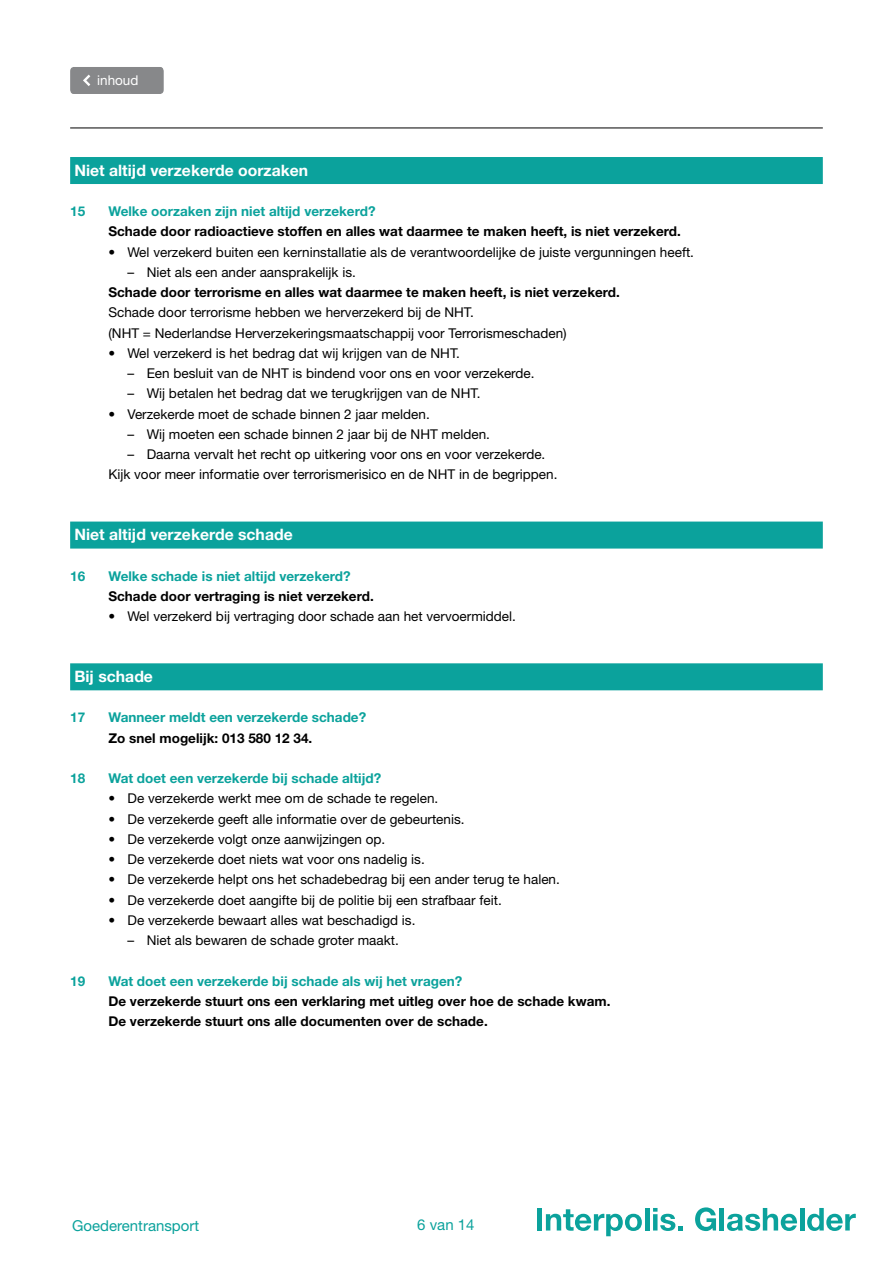
<style>
.page{position:relative;width:893px;height:1263px;background:#fff}
.page>*{position:absolute;margin:0;border:0;box-sizing:border-box;transform-origin:0 0}
.t1{font:700 15.75px "Helvetica Neue LT Std";color:#fff}
.t2{font:15px "Helvetica Neue LT Std";color:#0ba29c}
.t3{font:13.5px/20.2px "Helvetica Neue LT Std";color:#000}
.t4{font:700 13.5px/20.2px "Helvetica Neue LT Std";color:#000}
.t5{font:700 13.5px "Helvetica Neue LT Std";color:#0ba29c}
.t6{font:13.5px "Helvetica Neue LT Std";color:#fff}
</style>
<div class="page">
<hr style="left:70px;top:128px;width:753px;height:1px;background:#000">
<div style="left:537px;top:1208px;width:5px;height:22px;background:#0ba29c"></div>
<svg style="left:546px;top:1209px;width:96px;height:27px"></svg>
<hr style="left:645px;top:1208px;width:4px;height:22px;background:#0ba29c">
<svg style="left:653px;top:1208px;width:30px;height:23px"></svg>
<svg style="left:695px;top:1207px;width:21px;height:24px"></svg>
<hr style="left:720px;top:1208px;width:4px;height:22px;background:#0ba29c">
<svg style="left:727px;top:1208px;width:70px;height:23px"></svg>
<hr style="left:800px;top:1208px;width:4px;height:22px;background:#0ba29c">
<svg style="left:807px;top:1208px;width:49px;height:23px"></svg>
<div style="left:70px;top:67px;width:94px;height:27px;background:#87888a"></div>
<div style="left:70px;top:157px;width:753px;height:27px;background:#0ba29c"></div>
<div style="left:70px;top:522px;width:753px;height:27px;background:#0ba29c"></div>
<div style="left:70px;top:663px;width:753px;height:27px;background:#0ba29c"></div>
<p class="t6" style="left:97px;top:72px;width:43px">inhoud</p>
<p class="t1" style="left:74px;top:160px;width:235px">Niet altijd verzekerde oorzaken</p>
<p class="t5" style="left:70px;top:203px;width:17px">15</p>
<p class="t5" style="left:108px;top:203px;width:269px">Welke oorzaken zijn niet altijd verzekerd?</p>
<p class="t4" style="left:108px;top:221px;width:574px">Schade door radioactieve stoffen en alles wat daarmee te maken heeft, is niet verzekerd.</p>
<p class="t3" style="left:108px;top:241px;width:587px">• Wel verzekerd buiten een kerninstallatie als de verantwoordelijke de juiste vergunningen heeft.</p>
<p class="t3" style="left:128px;top:262px;width:230px">– Niet als een ander aansprakelijk is.</p>
<p class="t4" style="left:108px;top:282px;width:513px">Schade door terrorisme en alles wat daarmee te maken heeft, is niet verzekerd.</p>
<p class="t3" style="left:108px;top:302px;width:460px">Schade door terrorisme hebben we herverzekerd bij de NHT.<br>(NHT = Nederlandse Herverzekeringsmaatschappij voor Terrorismeschaden)</p>
<p class="t3" style="left:108px;top:343px;width:353px">• Wel verzekerd is het bedrag dat wij krijgen van de NHT.</p>
<p class="t3" style="left:128px;top:363px;width:409px">– Een besluit van de NHT is bindend voor ons en voor verzekerde.</p>
<p class="t3" style="left:128px;top:383px;width:354px">– Wij betalen het bedrag dat we terugkrijgen van de NHT.</p>
<p class="t3" style="left:108px;top:403px;width:323px">• Verzekerde moet de schade binnen 2 jaar melden.</p>
<p class="t3" style="left:128px;top:424px;width:364px">– Wij moeten een schade binnen 2 jaar bij de NHT melden.</p>
<p class="t3" style="left:108px;top:444px;width:451px;text-align:center">– Daarna vervalt het recht op uitkering voor ons en voor verzekerde.<br>Kijk voor meer informatie over terrorismerisico en de NHT in de begrippen.</p>
<p class="t1" style="left:74px;top:525px;width:220px">Niet altijd verzekerde schade</p>
<p class="t5" style="left:70px;top:567px;width:17px">16</p>
<p class="t5" style="left:108px;top:567px;width:244px">Welke schade is niet altijd verzekerd?</p>
<p class="t4" style="left:108px;top:586px;width:267px">Schade door vertraging is niet verzekerd.</p>
<p class="t3" style="left:108px;top:606px;width:409px">• Wel verzekerd bij vertraging door schade aan het vervoermiddel.</p>
<p class="t1" style="left:74px;top:666px;width:80px">Bij schade</p>
<p class="t5" style="left:70px;top:709px;width:17px">17</p>
<p class="t5" style="left:108px;top:709px;width:259px">Wanneer meldt een verzekerde schade?</p>
<p class="t4" style="left:108px;top:727px;width:205px">Zo snel mogelijk: 013 580 12 34.</p>
<p class="t5" style="left:70px;top:770px;width:17px">18</p>
<p class="t5" style="left:108px;top:770px;width:274px">Wat doet een verzekerde bij schade altijd?</p>
<p class="t3" style="left:108px;top:788px;width:331px">• De verzekerde werkt mee om de schade te regelen.</p>
<p class="t3" style="left:108px;top:808px;width:358px">• De verzekerde geeft alle informatie over de gebeurtenis.</p>
<p class="t3" style="left:108px;top:829px;width:278px">• De verzekerde volgt onze aanwijzingen op.</p>
<p class="t3" style="left:108px;top:849px;width:318px">• De verzekerde doet niets wat voor ons nadelig is.</p>
<p class="t3" style="left:108px;top:869px;width:453px">• De verzekerde helpt ons het schadebedrag bij een ander terug te halen.</p>
<p class="t3" style="left:108px;top:889px;width:395px">• De verzekerde doet aangifte bij de politie bij een strafbaar feit.</p>
<p class="t3" style="left:108px;top:910px;width:308px">• De verzekerde bewaart alles wat beschadigd is.</p>
<p class="t3" style="left:128px;top:930px;width:273px">– Niet als bewaren de schade groter maakt.</p>
<p class="t5" style="left:70px;top:972px;width:17px">19</p>
<p class="t5" style="left:108px;top:972px;width:355px">Wat doet een verzekerde bij schade als wij het vragen?</p>
<p class="t4" style="left:108px;top:991px;width:504px">De verzekerde stuurt ons een verklaring met uitleg over hoe de schade kwam.<br>De verzekerde stuurt ons alle documenten over de schade.</p>
<p class="t2" style="left:72px;top:1216px;width:128px">Goederentransport</p>
<p class="t2" style="left:417px;top:1216px;width:59px">6 van 14</p>
</div>
